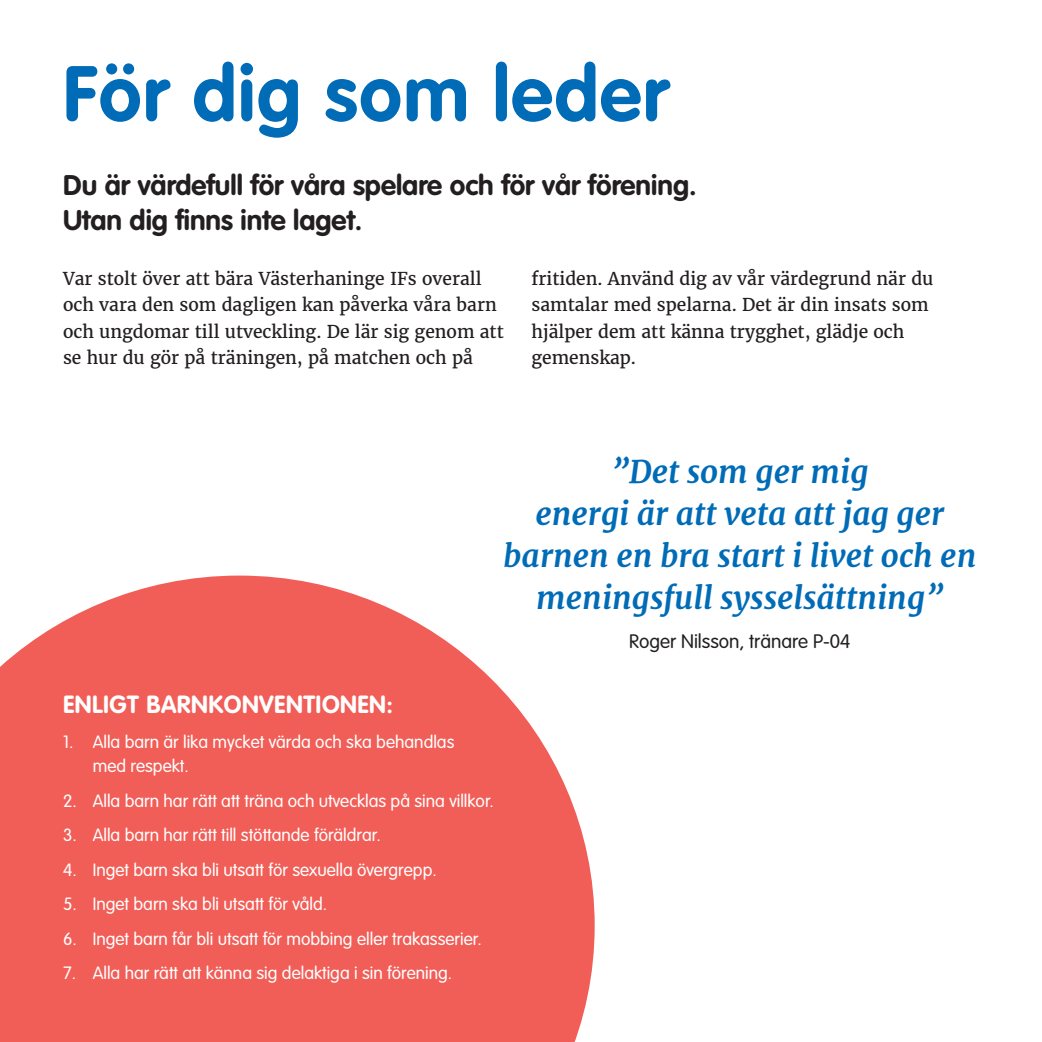
<style>
.page{position:relative;width:1042px;height:1042px;background:#fff}
.page>*{position:absolute;margin:0;border:0;box-sizing:border-box;transform-origin:0 0}
.t1{font:700 77px "VAG Rounded";letter-spacing:.02em;color:#006bb6}
.Brödtext_punkter{font:italic 700 31.5px/42px "Merriweather";color:#006bb6;text-align:center}
.Ingress{font:700 28px/35px "VAG Rounded";color:#231f20}
.Brödtext_punkter-2{font:700 24.5px "VAG Rounded";letter-spacing:.02em;color:#fff}
.Brödtext_punkter-3{font:300 19.25px "VAG Rounded";color:#231f20}
.Brödtext_punkter-4{font:300 17.5px/24.5px "VAG Rounded";color:#fff}
.Brödtext_punkter-5{font:17.5px/26.2px "Merriweather";color:#231f20}
</style>
<div class="page">
<svg style="left:0;top:575px;width:595px;height:467px;fill:#f15e57"></svg>
<p class="t1" style="left:63px;top:49px;width:607px">För dig som leder</p>
<p class="Ingress" style="left:63px;top:168px;width:635px">Du är värdefull för våra spelare och för vår förening.<br>Utan dig finns inte laget.</p>
<p class="Brödtext_punkter-5" style="left:63px;top:265px;width:442px">Var stolt över att bära Västerhaninge IFs overall och vara den som dagligen kan påverka våra barn och ungdomar till utveckling. De lär sig genom att se hur du gör på träningen, på matchen och på</p>
<p class="Brödtext_punkter-5" style="left:531px;top:265px;width:403px">fritiden. Använd dig av vår värdegrund när du samtalar med spelarna. Det är din insats som hjälper dem att känna trygghet, glädje och gemenskap.</p>
<p class="Brödtext_punkter" style="left:503px;top:449px;width:475px">”Det som ger mig<br>energi är att veta att jag ger barnen en bra start i livet och en meningsfull sysselsättning”</p>
<p class="Brödtext_punkter-3" style="left:629px;top:630px;width:223px">Roger Nilsson, tränare P-04</p>
<p class="Brödtext_punkter-2" style="left:63px;top:690px;width:332px">ENLIGT BARNKONVENTIONEN:</p>
<p class="Brödtext_punkter-4" style="left:93px;top:730px;width:363px;text-indent:-30px">1. Alla barn är lika mycket värda och ska behandlas med respekt.</p>
<p class="Brödtext_punkter-4" style="left:63px;top:789px;width:432px">2. Alla barn har rätt att träna och utvecklas på sina villkor.</p>
<p class="Brödtext_punkter-4" style="left:63px;top:823px;width:319px">3. Alla barn har rätt till stöttande föräldrar.</p>
<p class="Brödtext_punkter-4" style="left:63px;top:858px;width:375px">4. Inget barn ska bli utsatt för sexuella övergrepp.</p>
<p class="Brödtext_punkter-4" style="left:63px;top:892px;width:266px">5. Inget barn ska bli utsatt för våld.</p>
<p class="Brödtext_punkter-4" style="left:63px;top:927px;width:420px">6. Inget barn får bli utsatt för mobbing eller trakasserier.</p>
<p class="Brödtext_punkter-4" style="left:63px;top:961px;width:391px">7. Alla har rätt att känna sig delaktiga i sin förening.</p>
</div>
